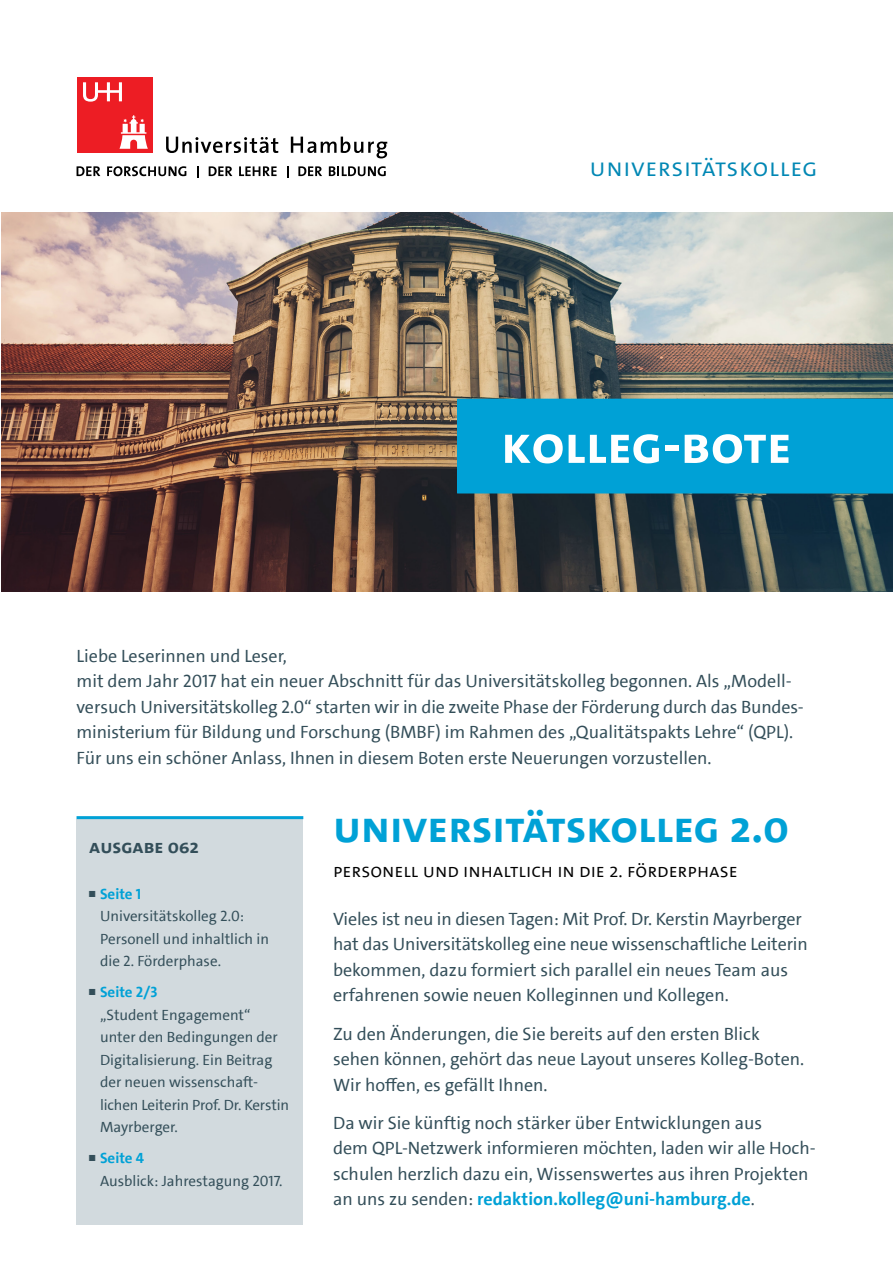
<style>
.page{position:relative;width:893px;height:1263px;background:#fff}
.page>*{position:absolute;margin:0;border:0;box-sizing:border-box;transform-origin:0 0}
.t1{font:54px "The Sans UHH Bold Caps";color:#fff}
.t2{font:45px "The Sans UHH Bold Caps";color:#00a1d6}
.t3{font:25.8px "The Sans UHH Semi Light Caps";letter-spacing:.025em;color:#0087b4}
.t4{font:19.5px "The Sans UHH Semi Light Caps";color:#000}
.t5{font:19.5px "The Sans UHH Bold Caps";color:#334e59}
.t6{font:18px/25.5px "The Sans UHH";color:#334e59}
.t7{font:15px/22.5px "The Sans UHH";color:#334e59}
.s1{font-weight:700;font-size:9px}
.s2{font-weight:700;color:#00a1d6}
</style>
<div class="page">
<svg style="left:166px;top:137px;width:112px;height:16px"></svg>
<svg style="left:291px;top:137px;width:96px;height:21px"></svg>
<div style="left:77px;top:77px;width:76px;height:76px;background:#ed1d24"></div>
<svg style="left:119px;top:115px;width:29px;height:34px"></svg>
<svg style="left:83px;top:82px;width:39px;height:20px"></svg>
<svg style="left:77px;top:166px;width:23px;height:10px"></svg>
<svg style="left:107px;top:166px;width:79px;height:10px"></svg>
<svg style="left:209px;top:166px;width:23px;height:10px"></svg>
<svg style="left:239px;top:166px;width:38px;height:10px"></svg>
<svg style="left:298px;top:166px;width:24px;height:10px"></svg>
<svg style="left:329px;top:166px;width:57px;height:10px"></svg>
<img style="left:2px;top:212px;width:891px;height:379px">
<div style="left:457px;top:399px;width:436px;height:94px;background:#00a1d6"></div>
<div style="left:77px;top:819px;width:226px;height:406px;background:#d2dade"></div>
<hr style="left:77px;top:816px;width:226px;height:3px;background:#00a1d6">
<h3 class="t3" style="left:589px;top:151px;width:230px">universitätskolleg</h3>
<h1 class="t1" style="left:501px;top:410px;width:292px">Kolleg-Bote</h1>
<p class="t6" style="left:77px;top:643px;width:727px">Liebe Leserinnen und Leser,<br>mit dem Jahr 2017 hat ein neuer Abschnitt für das Universitätskolleg begonnen. Als „Modell&shy;versuch Universitätskolleg 2.0“ starten wir in die zweite Phase der Förderung durch das Bundes&shy;ministerium für Bildung und Forschung (BMBF) im Rahmen des „Qualitätspakts Lehre“ (QPL).<br>Für uns ein schöner Anlass, Ihnen in diesem Boten erste Neuerungen vorzustellen.</p>
<p class="t5" style="left:89px;top:833px;width:111px">Ausgabe 062</p>
<p class="t7" style="left:100px;top:882px;width:170px;text-indent:-11px"><span class="s1">■</span> <span class="s2">Seite 1<br></span>Universitätskolleg 2.0:<br>Personell und inhaltlich in die 2. Förderphase.</p>
<p class="t7" style="left:100px;top:981px;width:191px;text-indent:-11px"><span class="s1">■</span> <span class="s2">Seite 2/3<br></span>„Student Engagement“ unter den Bedingungen der<br>Digitalisierung. Ein Beitrag der neuen wissenschaft&shy;lichen Leiterin Prof. Dr. Kerstin<br>Mayrberger.</p>
<p class="t7" style="left:100px;top:1147px;width:184px;text-indent:-11px"><span class="s1">■</span> <span class="s2">Seite 4<br></span>Ausblick: Jahrestagung 2017.</p>
<h2 class="t2" style="left:333px;top:797px;width:457px">Universitätskolleg 2.0</h2>
<p class="t4" style="left:333px;top:858px;width:406px">Personell und inhaltlich in die 2. Förderphase</p>
<p class="t6" style="left:333px;top:906px;width:476px">Vieles ist neu in diesen Tagen: Mit Prof. Dr. Kerstin Mayrberger hat das Universitätskolleg eine neue wissenschaftliche Leiterin bekommen, dazu formiert sich parallel ein neues Team aus erfahrenen sowie neuen Kolleginnen und Kollegen.</p>
<p class="t6" style="left:333px;top:1021px;width:473px">Zu den Änderungen, die Sie bereits auf den ersten Blick sehen können, gehört das neue Layout unseres Kolleg-Boten.<br>Wir hoffen, es gefällt Ihnen.</p>
<p class="t6" style="left:333px;top:1110px;width:484px">Da wir Sie künftig noch stärker über Entwicklungen aus<br>dem QPL-Netzwerk informieren möchten, laden wir alle Hoch&shy;schulen herzlich dazu ein, Wissenswertes aus ihren Projekten an uns zu senden: <span class="s2">redaktion.kolleg@uni-hamburg.de</span>.</p>
</div>
